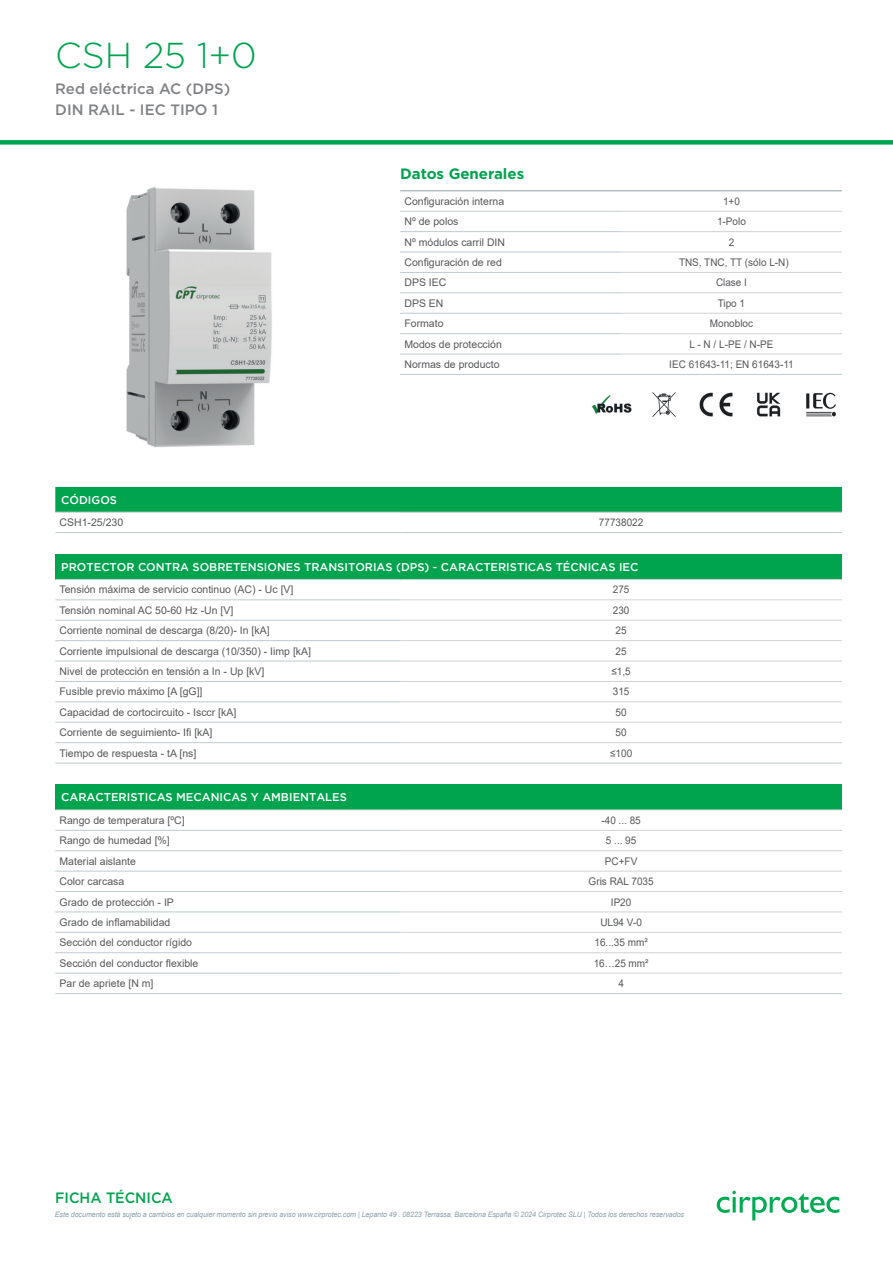
<style>
.page{position:relative;width:893px;height:1263px;background:#fff}
.page>*{position:absolute;margin:0;border:0;box-sizing:border-box;transform-origin:0 0}
.t1{font:300 36px "Gotham";color:#00a34e}
.t2{font:500 15px/21.3px "Gotham";color:#808285}
.t3{font:700 15px "Gotham";color:#00a34e}
.t4{font:500 15px "Gotham";color:#00a34e;scale:.95 1}
.t5{font:500 11.25px "Gotham";color:#fff}
.t6{font:10.5px "Arial";color:#57585a}
.t7{font:10.5px "Arial";color:#57585a;scale:.95 1}
.t8{font:italic 7.5px "Arial";letter-spacing:-.01em;color:#8ba2aa;scale:.95 1}
</style>
<div class="page">
<img style="left:126px;top:187px;width:146px;height:261px">
<hr style="left:400px;top:211px;width:221px;height:1px;background:#c0cace">
<hr style="left:400px;top:231px;width:221px;height:1px;background:#c0cace">
<hr style="left:621px;top:211px;width:221px;height:1px;background:#d1d2d4">
<hr style="left:400px;top:252px;width:221px;height:1px;background:#c0cace">
<hr style="left:621px;top:231px;width:221px;height:1px;background:#d1d2d4">
<hr style="left:400px;top:272px;width:221px;height:1px;background:#c0cace">
<hr style="left:621px;top:252px;width:221px;height:1px;background:#d1d2d4">
<hr style="left:400px;top:292px;width:221px;height:1px;background:#c0cace">
<hr style="left:621px;top:272px;width:221px;height:1px;background:#d1d2d4">
<hr style="left:400px;top:313px;width:221px;height:1px;background:#c0cace">
<hr style="left:621px;top:292px;width:221px;height:1px;background:#d1d2d4">
<hr style="left:400px;top:333px;width:221px;height:1px;background:#c0cace">
<hr style="left:621px;top:313px;width:221px;height:1px;background:#d1d2d4">
<hr style="left:400px;top:354px;width:221px;height:1px;background:#c0cace">
<hr style="left:621px;top:333px;width:221px;height:1px;background:#d1d2d4">
<hr style="left:400px;top:374px;width:221px;height:1px;background:#c0cace">
<hr style="left:621px;top:354px;width:221px;height:1px;background:#d1d2d4">
<hr style="left:621px;top:374px;width:221px;height:1px;background:#c0cace">
<img style="left:591px;top:395px;width:41px;height:19px">
<img style="left:652px;top:392px;width:24px;height:25px">
<img style="left:699px;top:392px;width:34px;height:25px">
<img style="left:757px;top:392px;width:24px;height:25px">
<img style="left:806px;top:392px;width:30px;height:25px">
<hr style="left:400px;top:190px;width:442px;height:1px;background:#8ba2aa">
<div style="left:55px;top:487px;width:787px;height:25px;background:#00a34e"></div>
<hr style="left:55px;top:512px;width:345px;height:1px;background:#d1d2d4">
<hr style="left:55px;top:532px;width:345px;height:1px;background:#c0cace">
<hr style="left:400px;top:512px;width:442px;height:1px;background:#c0cace">
<hr style="left:400px;top:532px;width:442px;height:1px;background:#c0cace">
<div style="left:55px;top:554px;width:787px;height:25px;background:#00a34e"></div>
<hr style="left:55px;top:599px;width:345px;height:1px;background:#c0cace">
<hr style="left:55px;top:620px;width:345px;height:1px;background:#c0cace">
<hr style="left:400px;top:599px;width:442px;height:1px;background:#d1d2d4">
<hr style="left:55px;top:640px;width:345px;height:1px;background:#c0cace">
<hr style="left:400px;top:620px;width:442px;height:1px;background:#d1d2d4">
<hr style="left:55px;top:661px;width:345px;height:1px;background:#c0cace">
<hr style="left:400px;top:640px;width:442px;height:1px;background:#d1d2d4">
<hr style="left:55px;top:681px;width:345px;height:1px;background:#c0cace">
<hr style="left:400px;top:661px;width:442px;height:1px;background:#d1d2d4">
<hr style="left:55px;top:701px;width:345px;height:1px;background:#c0cace">
<hr style="left:400px;top:681px;width:442px;height:1px;background:#d1d2d4">
<hr style="left:55px;top:722px;width:345px;height:1px;background:#c0cace">
<hr style="left:400px;top:701px;width:442px;height:1px;background:#d1d2d4">
<hr style="left:55px;top:742px;width:345px;height:1px;background:#c0cace">
<hr style="left:400px;top:722px;width:442px;height:1px;background:#d1d2d4">
<hr style="left:55px;top:763px;width:345px;height:1px;background:#c0cace">
<hr style="left:400px;top:742px;width:442px;height:1px;background:#d1d2d4">
<hr style="left:400px;top:763px;width:442px;height:1px;background:#c0cace">
<hr style="left:55px;top:579px;width:345px;height:1px;background:#d1d2d4">
<hr style="left:400px;top:579px;width:442px;height:1px;background:#d1d2d4">
<div style="left:55px;top:785px;width:787px;height:25px;background:#00a34e"></div>
<hr style="left:55px;top:830px;width:345px;height:1px;background:#c0cace">
<hr style="left:55px;top:850px;width:345px;height:1px;background:#c0cace">
<hr style="left:400px;top:830px;width:442px;height:1px;background:#d1d2d4">
<hr style="left:55px;top:871px;width:345px;height:1px;background:#c0cace">
<hr style="left:400px;top:850px;width:442px;height:1px;background:#d1d2d4">
<hr style="left:55px;top:891px;width:345px;height:1px;background:#c0cace">
<hr style="left:400px;top:871px;width:442px;height:1px;background:#d1d2d4">
<hr style="left:55px;top:911px;width:345px;height:1px;background:#c0cace">
<hr style="left:400px;top:891px;width:442px;height:1px;background:#d1d2d4">
<hr style="left:55px;top:932px;width:345px;height:1px;background:#c0cace">
<hr style="left:400px;top:911px;width:442px;height:1px;background:#d1d2d4">
<hr style="left:55px;top:952px;width:345px;height:1px;background:#c0cace">
<hr style="left:400px;top:932px;width:442px;height:1px;background:#d1d2d4">
<hr style="left:55px;top:973px;width:345px;height:1px;background:#c0cace">
<hr style="left:400px;top:952px;width:442px;height:1px;background:#d1d2d4">
<hr style="left:55px;top:993px;width:345px;height:1px;background:#c0cace">
<hr style="left:400px;top:973px;width:442px;height:1px;background:#d1d2d4">
<hr style="left:400px;top:993px;width:442px;height:1px;background:#c0cace">
<hr style="left:55px;top:809px;width:345px;height:1px;background:#d1d2d4">
<hr style="left:400px;top:809px;width:442px;height:1px;background:#d1d2d4">
<div style="left:0;top:140px;width:893px;height:5px;background:#00a34e"></div>
<svg style="left:717px;top:1191px;width:122px;height:29px"></svg>
<h1 class="t1" style="left:55px;top:33px;width:203px">CSH 25 1+0</h1>
<h2 class="t2" style="left:55px;top:77px;width:177px">Red eléctrica AC (DPS)<br>DIN RAIL - IEC TIPO 1</h2>
<h2 class="t3" style="left:400px;top:164px;width:126px">Datos Generales</h2>
<p class="t6" style="left:404px;top:194px;width:101px">Configuración interna</p>
<p class="t7" style="left:723px;top:194px;width:19px">1+0</p>
<p class="t6" style="left:404px;top:214px;width:56px">Nº de polos</p>
<p class="t7" style="left:717px;top:214px;width:32px">1-Polo</p>
<p class="t6" style="left:404px;top:235px;width:102px">Nº módulos carril DIN</p>
<p class="t7" style="left:729px;top:235px;width:7px">2</p>
<p class="t6" style="left:404px;top:255px;width:99px">Configuración de red</p>
<p class="t7" style="left:679px;top:255px;width:117px">TNS, TNC, TT (sólo L-N)</p>
<p class="t6" style="left:404px;top:275px;width:44px">DPS IEC</p>
<p class="t7" style="left:716px;top:275px;width:34px">Clase I</p>
<p class="t6" style="left:404px;top:296px;width:41px">DPS EN</p>
<p class="t7" style="left:718px;top:296px;width:30px">Tipo 1</p>
<p class="t6" style="left:404px;top:316px;width:41px">Formato</p>
<p class="t7" style="left:710px;top:316px;width:47px">Monobloc</p>
<p class="t6" style="left:404px;top:337px;width:99px">Modos de protección</p>
<p class="t7" style="left:690px;top:337px;width:90px">L - N / L-PE / N-PE</p>
<p class="t6" style="left:404px;top:357px;width:97px">Normas de producto</p>
<p class="t7" style="left:669px;top:357px;width:132px">IEC 61643-11; EN 61643-11</p>
<p class="t5" style="left:61px;top:493px;width:57px">CÓDIGOS</p>
<p class="t6" style="left:60px;top:515px;width:65px">CSH1-25/230</p>
<p class="t7" style="left:599px;top:515px;width:48px">77738022</p>
<p class="t5" style="left:61px;top:560px;width:579px">PROTECTOR CONTRA SOBRETENSIONES TRANSITORIAS (DPS) - CARACTERISTICAS TÉCNICAS IEC</p>
<p class="t6" style="left:60px;top:582px;width:235px">Tensión máxima de servicio continuo (AC) - Uc [V]</p>
<p class="t7" style="left:613px;top:582px;width:19px">275</p>
<p class="t6" style="left:60px;top:603px;width:175px">Tensión nominal AC 50-60 Hz -Un [V]</p>
<p class="t7" style="left:613px;top:603px;width:19px">230</p>
<p class="t6" style="left:60px;top:623px;width:212px">Corriente nominal de descarga (8/20)- In [kA]</p>
<p class="t7" style="left:616px;top:623px;width:13px">25</p>
<p class="t6" style="left:60px;top:644px;width:253px">Corriente impulsional de descarga (10/350) - Iimp [kA]</p>
<p class="t7" style="left:616px;top:644px;width:13px">25</p>
<p class="t6" style="left:60px;top:664px;width:206px">Nivel de protección en tensión a In - Up [kV]</p>
<p class="t7" style="left:611px;top:664px;width:22px">≤1,5</p>
<p class="t6" style="left:60px;top:684px;width:144px">Fusible previo máximo [A [gG]]</p>
<p class="t7" style="left:613px;top:684px;width:19px">315</p>
<p class="t6" style="left:60px;top:705px;width:178px">Capacidad de cortocircuito - Isccr [kA]</p>
<p class="t7" style="left:616px;top:705px;width:13px">50</p>
<p class="t6" style="left:60px;top:725px;width:154px">Corriente de seguimiento- Ifi [kA]</p>
<p class="t7" style="left:616px;top:725px;width:13px">50</p>
<p class="t6" style="left:60px;top:746px;width:138px">Tiempo de respuesta - tA [ns]</p>
<p class="t7" style="left:610px;top:746px;width:25px">≤100</p>
<p class="t5" style="left:61px;top:791px;width:287px">CARACTERISTICAS MECANICAS Y AMBIENTALES</p>
<p class="t6" style="left:60px;top:813px;width:127px">Rango de temperatura [ºC]</p>
<p class="t7" style="left:601px;top:813px;width:43px">-40 ... 85</p>
<p class="t6" style="left:60px;top:833px;width:112px">Rango de humedad [%]</p>
<p class="t7" style="left:606px;top:833px;width:34px">5 ... 95</p>
<p class="t6" style="left:60px;top:854px;width:78px">Material aislante</p>
<p class="t7" style="left:605px;top:854px;width:36px">PC+FV</p>
<p class="t6" style="left:60px;top:874px;width:66px">Color carcasa</p>
<p class="t7" style="left:589px;top:874px;width:70px">Gris RAL 7035</p>
<p class="t6" style="left:60px;top:895px;width:116px">Grado de protección - IP</p>
<p class="t7" style="left:611px;top:895px;width:23px">IP20</p>
<p class="t6" style="left:60px;top:915px;width:112px">Grado de inflamabilidad</p>
<p class="t7" style="left:600px;top:915px;width:45px">UL94 V-0</p>
<p class="t6" style="left:60px;top:935px;width:134px">Sección del conductor rígido</p>
<p class="t7" style="left:594px;top:935px;width:58px">16...35 mm²</p>
<p class="t6" style="left:60px;top:956px;width:140px">Sección del conductor flexible</p>
<p class="t7" style="left:594px;top:956px;width:59px">16…25 mm²</p>
<p class="t6" style="left:60px;top:976px;width:95px">Par de apriete [N m]</p>
<p class="t7" style="left:618px;top:976px;width:7px">4</p>
<h2 class="t4" style="left:55px;top:1187px;width:125px">FICHA TÉCNICA</h2>
<p class="t8" style="left:55px;top:1210px;width:664px">Este documento está sujeto a cambios en cualquier momento sin previo aviso www.cirprotec.com | Lepanto 49 . 08223 Terrassa, Barcelona España © 2024 Cirprotec SLU | Todos los derechos reservados</p>
</div>
